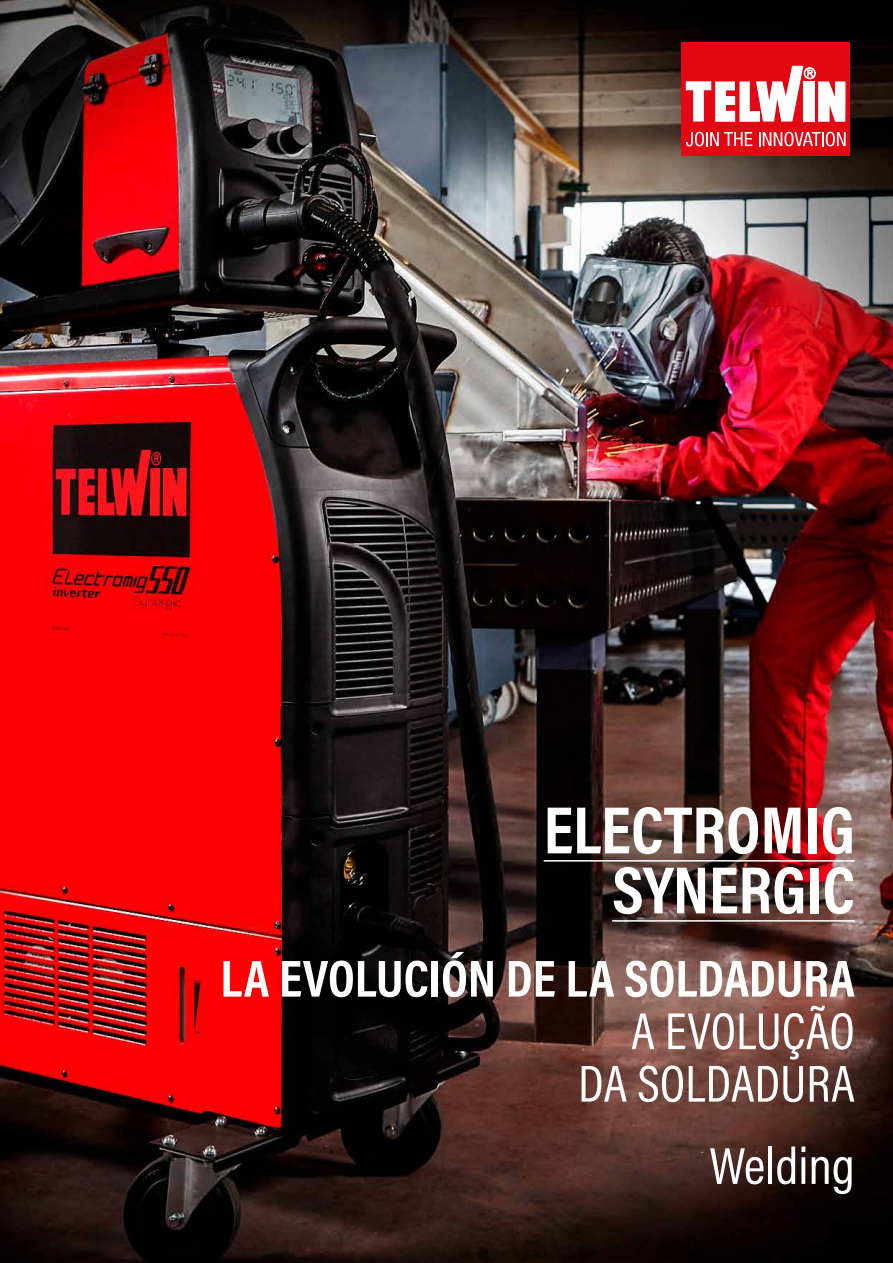
<style>
.page{position:relative;width:893px;height:1263px;background:#fff}
.page>*{position:absolute;margin:0;border:0;box-sizing:border-box;transform-origin:0 0}
.t1{font:700 67.5px/60px "Acumin Pro Cond";color:#fff;text-align:right}
.t2{font:52.5px/52.5px "Acumin Pro Cond";color:#fff;text-align:right}
.t3{font:700 52.5px "Acumin Pro Cond";color:#fff}
</style>
<div class="page">
<img style="left:0;top:0;width:893px;height:1263px">
<div style="left:682px;top:43px;width:168px;height:113px;background:#e30613"></div>
<svg style="left:686px;top:66px;width:159px;height:56px"></svg>
<svg style="left:686px;top:132px;width:66px;height:14px"></svg>
<svg style="left:759px;top:132px;width:87px;height:14px"></svg>
<hr style="left:544px;top:860px;width:311px;height:1px;background:#fff">
<hr style="left:612px;top:920px;width:243px;height:1px;background:#fff">
<p class="t1" style="left:544px;top:798px;width:313px">ELECTROMIG<br>SYNERGIC</p>
<p class="t3" style="left:220px;top:944px;width:636px">LA EVOLUCIÓN DE LA SOLDADURA</p>
<p class="t2" style="left:578px;top:1004px;width:278px">A EVOLUÇÃO<br>DA SOLDADURA</p>
<p class="t2" style="left:709px;top:1138px;width:147px">Welding</p>
</div>
